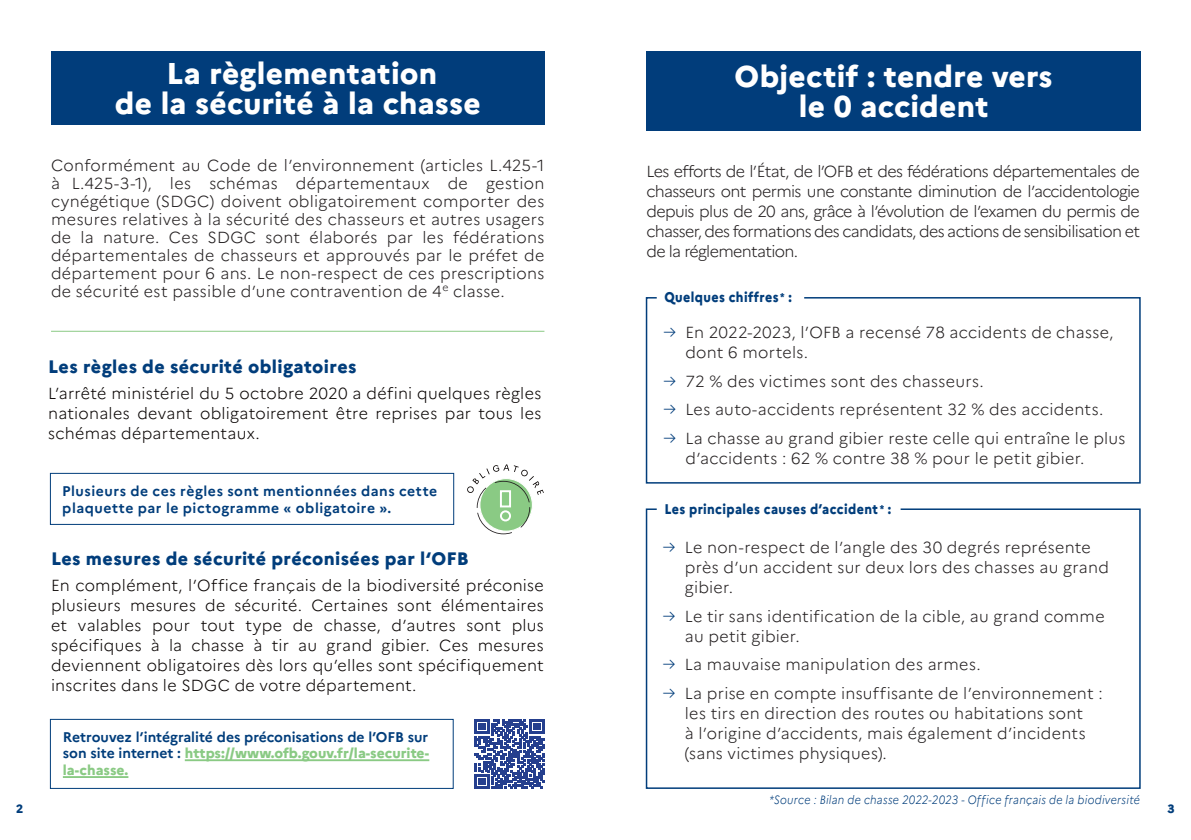
<style>
.page{position:relative;width:1191px;height:840px;background:#fff}
.page>*{position:absolute;margin:0;border:0;box-sizing:border-box;transform-origin:0 0}
.t1{font:800 30px/30px "Marianne";letter-spacing:.01em;color:#fff;text-align:center}
.t2{font:800 18px "Marianne";letter-spacing:.02em;color:#013d7b}
.t3{font:300 16px/20px "Marianne";letter-spacing:.015em;color:#231f20}
.t4{font:300 16px/20px "Marianne";letter-spacing:.015em;color:#080302;text-align:justify}
.t5{font:700 14px/16.8px "Marianne";letter-spacing:.035em;color:#013d7b;text-align:justify}
.t6{font:800 14px "Marianne";letter-spacing:.03em;color:#013d7b;scale:.9 1}
.t7{font:italic 300 12px "Marianne";letter-spacing:.025em;color:#013d7b;scale:.9 1}
.t8{font:800 12px "Marianne";color:#013d7b}
.s1{font-size:10px}
.s2{font-weight:800;color:#8aca84}
.s3{color:#013d7b}
</style>
<div class="page">
<div style="left:51px;top:51px;width:493px;height:74px;background:#013d7b"></div>
<div style="left:646px;top:51px;width:494px;height:80px;background:#013d7b"></div>
<svg style="left:474px;top:719px;width:70px;height:69px"></svg>
<div style="left:50px;top:718px;width:404px;height:70px;border:1px solid #013d7b"></div>
<hr style="left:185px;top:758px;width:244px;height:2px;background:#8aca84">
<hr style="left:63px;top:775px;width:65px;height:2px;background:#8aca84">
<div style="left:50px;top:472px;width:404px;height:52px;border:1px solid #013d7b"></div>
<svg style="left:467px;top:464px;width:77px;height:70px"></svg>
<div style="left:500px;top:490px;width:11px;height:17px;border:2px solid #fff"></div>
<div style="left:500px;top:510px;width:11px;height:11px;border:2px solid #fff;border-radius:50%"></div>
<div style="left:646px;top:297px;width:494px;height:186px;border:2px solid #013d7b"></div>
<div style="left:658px;top:285px;width:145px;height:23px;background:#fff"></div>
<div style="left:646px;top:508px;width:494px;height:280px;border:2px solid #013d7b"></div>
<div style="left:658px;top:497px;width:241px;height:24px;background:#fff"></div>
<hr style="left:51px;top:330px;width:493px;height:1px;background:#8aca84">
<p class="t8" style="left:16px;top:803px;width:9px">2</p>
<h1 class="t1" style="left:115px;top:62px;width:367px">La règlementation<br>de la sécurité à la chasse</h1>
<h1 class="t1" style="left:734px;top:64px;width:319px">Objectif : tendre vers le 0 accident</h1>
<p class="t3" style="left:51px;top:157px;width:495px;line-height:18px;text-align:justify">Conformément au Code de l’environnement (articles L.425-1 à L.425-3-1), les schémas départementaux de gestion cynégétique (SDGC) doivent obligatoirement comporter des mesures relatives à la sécurité des chasseurs et autres usagers de la nature. Ces SDGC sont élaborés par les fédérations départementales de chasseurs et approuvés par le préfet de département pour 6 ans. Le non-respect de ces prescriptions de sécurité est passible d’une contravention de 4<sup>e</sup> classe.</p>
<p class="t3" style="left:646px;top:161px;width:495px;text-align:justify">Les efforts de l’État, de l’OFB et des fédérations départementales de chasseurs ont permis une constante diminution de l’accidentologie depuis plus de 20 ans, grâce à l’évolution de l’examen du permis de chasser, des formations des candidats, des actions de sensibilisation et de la réglementation.</p>
<p class="t6" style="left:664px;top:291px;width:143px">Quelques chiffres <span class="s1">*</span> :</p>
<p class="t2" style="left:48px;top:359px;width:310px">Les règles de sécurité obligatoires</p>
<p class="t4" style="left:48px;top:383px;width:495px">L’arrêté ministériel du 5 octobre 2020 a défini quelques règles nationales devant obligatoirement être reprises par tous les schémas départementaux.</p>
<p class="t5" style="left:62px;top:482px;width:376px">Plusieurs de ces règles sont mentionnées dans cette plaquette par le pictogramme « obligatoire ».</p>
<p class="t2" style="left:51px;top:551px;width:419px">Les mesures de sécurité préconisées par l‘OFB</p>
<p class="t4" style="left:51px;top:575px;width:494px">En complément, l’Office français de la biodiversité préconise plusieurs mesures de sécurité. Certaines sont élémentaires et valables pour tout type de chasse, d’autres sont plus spécifiques à la chasse à tir au grand gibier. Ces mesures deviennent obligatoires dès lors qu’elles sont spécifiquement inscrites dans le SDGC de votre département.</p>
<p class="t5" style="left:63px;top:728px;width:368px">Retrouvez l’intégralité des préconisations de l’OFB sur son site internet : <span class="s2">https://www.ofb.gouv.fr/la-securite&shy;la-chasse.</span></p>
<p class="t3" style="left:685px;top:322px;width:429px;text-indent:-22px"><span class="s3">→</span> En 2022-2023, l’OFB a recensé 78 accidents de chasse, dont 6 mortels.</p>
<p class="t3" style="left:663px;top:371px;width:322px"><span class="s3">→</span> 72 % des victimes sont des chasseurs.</p>
<p class="t3" style="left:663px;top:399px;width:441px"><span class="s3">→</span> Les auto-accidents représentent 32 % des accidents.</p>
<p class="t3" style="left:685px;top:428px;width:441px;text-indent:-22px"><span class="s3">→</span> La chasse au grand gibier reste celle qui entraîne le plus d’accidents : 62 % contre 38 % pour le petit gibier.</p>
<p class="t6" style="left:664px;top:503px;width:253px">Les principales causes d’accident <span class="s1">*</span> :</p>
<p class="t3" style="left:685px;top:538px;width:426px;text-indent:-22px"><span class="s3">→</span> Le non-respect de l’angle des 30 degrés représente près d’un accident sur deux lors des chasses au grand gibier.</p>
<p class="t3" style="left:685px;top:606px;width:421px;text-indent:-22px"><span class="s3">→</span> Le tir sans identification de la cible, au grand comme au petit gibier.</p>
<p class="t3" style="left:663px;top:655px;width:319px"><span class="s3">→</span> La mauvaise manipulation des armes.</p>
<p class="t3" style="left:685px;top:683px;width:419px;text-indent:-22px"><span class="s3">→</span> La prise en compte insuffisante de l’environnement : les tirs en direction des routes ou habitations sont<br>à l’origine d’accidents, mais également d’incidents (sans victimes physiques).</p>
<p class="t7" style="left:769px;top:794px;width:413px">*Source : Bilan de chasse 2022-2023 - Office français de la biodiversité</p>
<p class="t8" style="left:1167px;top:803px;width:9px">3</p>
</div>
